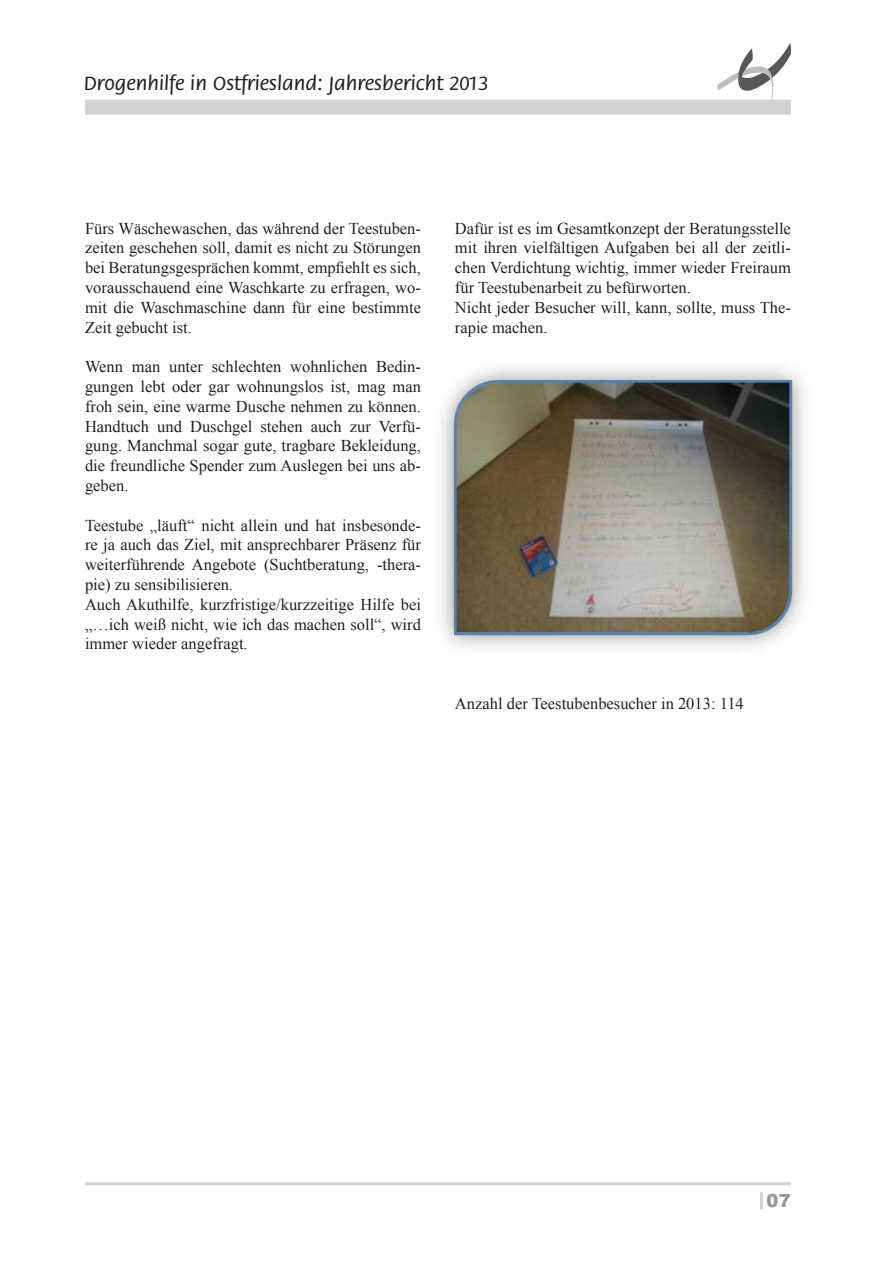
<style>
.page{position:relative;width:893px;height:1263px;background:#fff}
.page>*{position:absolute;margin:0;border:0;box-sizing:border-box;transform-origin:0 0}
.t1{font:500 21px "Flora";color:#231f20}
.t2{font:900 18px "Arial";color:#939598}
.t3{font:16.5px/19.8px "Times New Roman";color:#231f20;text-align:justify}
</style>
<div class="page">
<div style="left:85px;top:100px;width:706px;height:15px;background:#d1d2d4"></div>
<svg style="left:718px;top:43px;width:73px;height:57px"></svg>
<hr style="left:85px;top:1182px;width:706px;height:3px;background:#d1d2d4">
<hr style="left:760px;top:1192px;width:3px;height:17px;background:#d1d2d4">
<img style="left:442px;top:368px;width:362px;height:279px">
<p class="t1" style="left:84px;top:72px;width:406px">Drogenhilfe in Ostfriesland: Jahresbericht 2013</p>
<p class="t3" style="left:85px;top:218px;width:337px">Fürs Wäschewaschen, das während der Teestuben&shy;zeiten geschehen soll, damit es nicht zu Störungen bei Beratungsgesprächen kommt, empfiehlt es sich, vorausschauend eine Waschkarte zu erfragen, wo&shy;mit die Waschmaschine dann für eine bestimmte Zeit gebucht ist.</p>
<p class="t3" style="left:85px;top:357px;width:337px">Wenn man unter schlechten wohnlichen Bedin&shy;gungen lebt oder gar wohnungslos ist, mag man froh sein, eine warme Dusche nehmen zu können.<br>Handtuch und Duschgel stehen auch zur Verfü&shy;gung. Manchmal sogar gute, tragbare Bekleidung, die freundliche Spender zum Auslegen bei uns ab&shy;geben.</p>
<p class="t3" style="left:85px;top:515px;width:337px;text-align:left">Teestube „läuft“ nicht allein und hat insbesonde&shy;re ja auch das Ziel, mit ansprechbarer Präsenz für weiterführende Angebote (Suchtberatung, -thera&shy;pie) zu sensibilisieren.<br>Auch Akuthilfe, kurzfristige/kurzzeitige Hilfe bei „…ich weiß nicht, wie ich das machen soll“, wird immer wieder angefragt.</p>
<p class="t3" style="left:455px;top:218px;width:337px;text-align:left">Dafür ist es im Gesamtkonzept der Beratungsstelle mit ihren vielfältigen Aufgaben bei all der zeitli&shy;chen Verdichtung wichtig, immer wieder Freiraum für Teestubenarbeit zu befürworten.<br>Nicht jeder Besucher will, kann, sollte, muss The&shy;rapie machen.</p>
<p class="t3" style="left:455px;top:693px;width:290px">Anzahl der Teestubenbesucher in 2013: 114</p>
<p class="t2" style="left:767px;top:1188px;width:26px">07</p>
</div>
